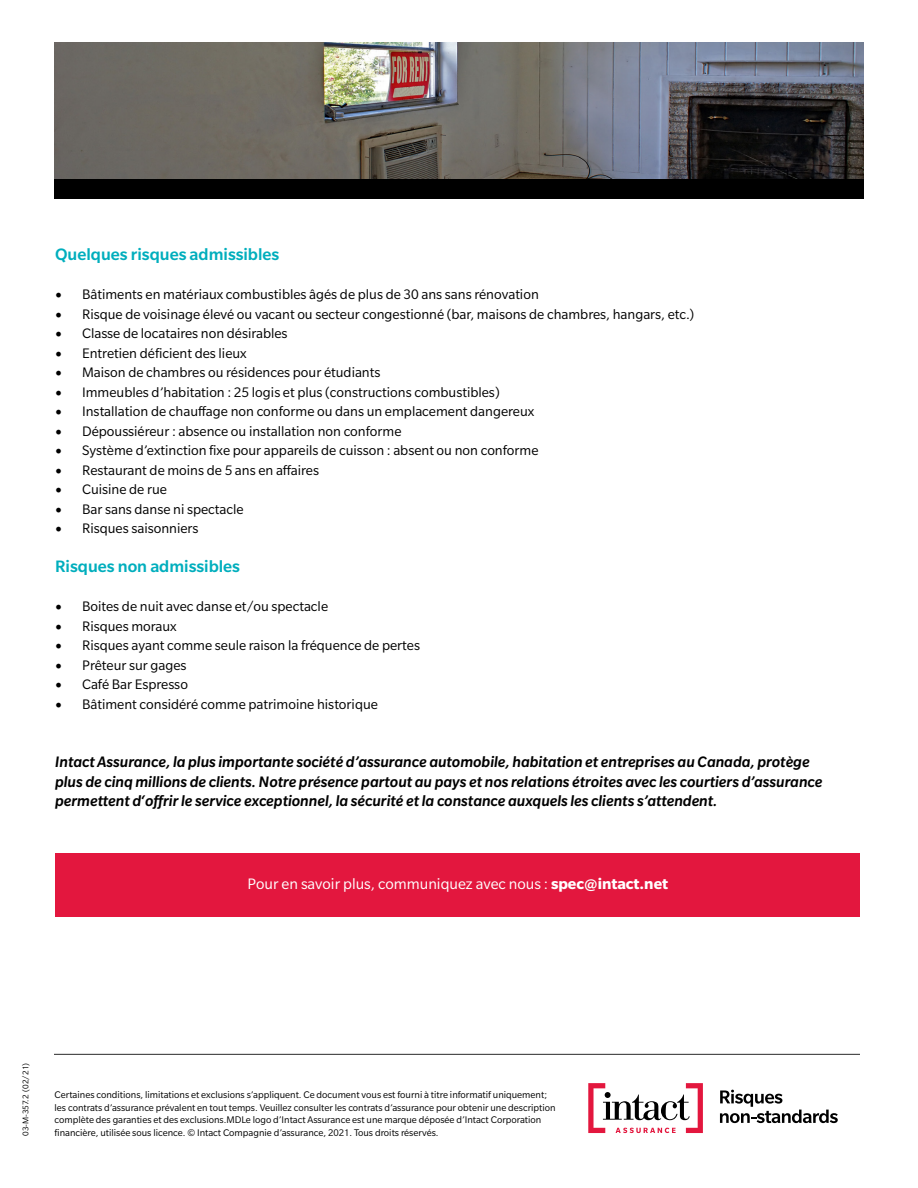
<style>
.page{position:relative;width:918px;height:1188px;background:#fff}
.page>*{position:absolute;margin:0;border:0;box-sizing:border-box;transform-origin:0 0}
.t1{font:500 18px "Slate Std";color:#00aebd}
.t2{font:italic 500 16.5px/19.5px "Slate Std";color:#000}
.t3{font:16.5px "Slate Std";color:#fff}
.t4{font:15px "Slate Std";color:#000}
.t5{font:10.5px/12.6px "Slate Std";color:#000}
.t6{font:9px "Slate Std";color:#000}
.s1{font-family:"Minion Pro";font-size:18px}
.s2{font-weight:700}
</style>
<div class="page">
<img style="left:54px;top:42px;width:810px;height:137px">
<div style="left:54px;top:179px;width:810px;height:20px;background:#000"></div>
<hr style="left:54px;top:1054px;width:806px;height:1px;background:#000">
<div style="left:56px;top:853px;width:804px;height:63px;background:#e3173e"></div>
<svg style="left:588px;top:1083px;width:115px;height:50px"></svg>
<svg style="left:720px;top:1090px;width:118px;height:33px"></svg>
<p class="t1" style="left:55px;top:245px;width:226px">Quelques risques admissibles</p>
<p class="t4" style="left:55px;top:287px;width:485px"><span class="s1">•</span> Bâtiments en matériaux combustibles âgés de plus de 30 ans sans rénovation</p>
<p class="t4" style="left:55px;top:306px;width:641px"><span class="s1">•</span> Risque de voisinage élevé ou vacant ou secteur congestionné (bar, maisons de chambres, hangars, etc.)</p>
<p class="t4" style="left:55px;top:326px;width:234px"><span class="s1">•</span> Classe de locataires non désirables</p>
<p class="t4" style="left:55px;top:345px;width:193px"><span class="s1">•</span> Entretien déficient des lieux</p>
<p class="t4" style="left:55px;top:365px;width:327px"><span class="s1">•</span> Maison de chambres ou résidences pour étudiants</p>
<p class="t4" style="left:55px;top:384px;width:446px"><span class="s1">•</span> Immeubles d’habitation : 25 logis et plus (constructions combustibles)</p>
<p class="t4" style="left:55px;top:404px;width:481px"><span class="s1">•</span> Installation de chauffage non conforme ou dans un emplacement dangereux</p>
<p class="t4" style="left:55px;top:423px;width:348px"><span class="s1">•</span> Dépoussiéreur : absence ou installation non conforme</p>
<p class="t4" style="left:55px;top:443px;width:485px"><span class="s1">•</span> Système d’extinction fixe pour appareils de cuisson : absent ou non conforme</p>
<p class="t4" style="left:55px;top:462px;width:265px"><span class="s1">•</span> Restaurant de moins de 5 ans en affaires</p>
<p class="t4" style="left:55px;top:482px;width:113px"><span class="s1">•</span> Cuisine de rue</p>
<p class="t4" style="left:55px;top:501px;width:190px"><span class="s1">•</span> Bar sans danse ni spectacle</p>
<p class="t4" style="left:55px;top:521px;width:145px"><span class="s1">•</span> Risques saisonniers</p>
<p class="t1" style="left:55px;top:557px;width:187px">Risques non admissibles</p>
<p class="t4" style="left:55px;top:599px;width:275px"><span class="s1">•</span> Boites de nuit avec danse et/ou spectacle</p>
<p class="t4" style="left:55px;top:618px;width:123px"><span class="s1">•</span> Risques moraux</p>
<p class="t4" style="left:55px;top:638px;width:366px"><span class="s1">•</span> Risques ayant comme seule raison la fréquence de pertes</p>
<p class="t4" style="left:55px;top:657px;width:133px"><span class="s1">•</span> Prêteur sur gages</p>
<p class="t4" style="left:55px;top:677px;width:134px"><span class="s1">•</span> Café Bar Espresso</p>
<p class="t4" style="left:55px;top:696px;width:324px"><span class="s1">•</span> Bâtiment considéré comme patrimoine historique</p>
<p class="t2" style="left:55px;top:752px;width:769px">Intact Assurance, la plus importante société d’assurance automobile, habitation et entreprises au Canada, protège plus de cinq millions de clients. Notre présence partout au pays et nos relations étroites avec les courtiers d’assurance permettent d‘offrir le service exceptionnel, la sécurité et la constance auxquels les clients s’attendent.</p>
<p class="t3" style="left:248px;top:875px;width:422px">Pour en savoir plus, communiquez avec nous : <span class="s2">spec@intact.net</span></p>
<p class="t6" style="left:21px;top:1136px;width:74px;rotate:-90deg">03-M-357.2 (02/21)</p>
<p class="t5" style="left:55px;top:1089px;width:503px">Certaines conditions, limitations et exclusions s’appliquent. Ce document vous est fourni à titre informatif uniquement; les contrats d’assurance prévalent en tout temps. Veuillez consulter les contrats d’assurance pour obtenir une description complète des garanties et des exclusions.MDLe logo d’Intact Assurance est une marque déposée d’Intact Corporation financière, utilisée sous licence. © Intact Compagnie d’assurance, 2021. Tous droits réservés.</p>
</div>
